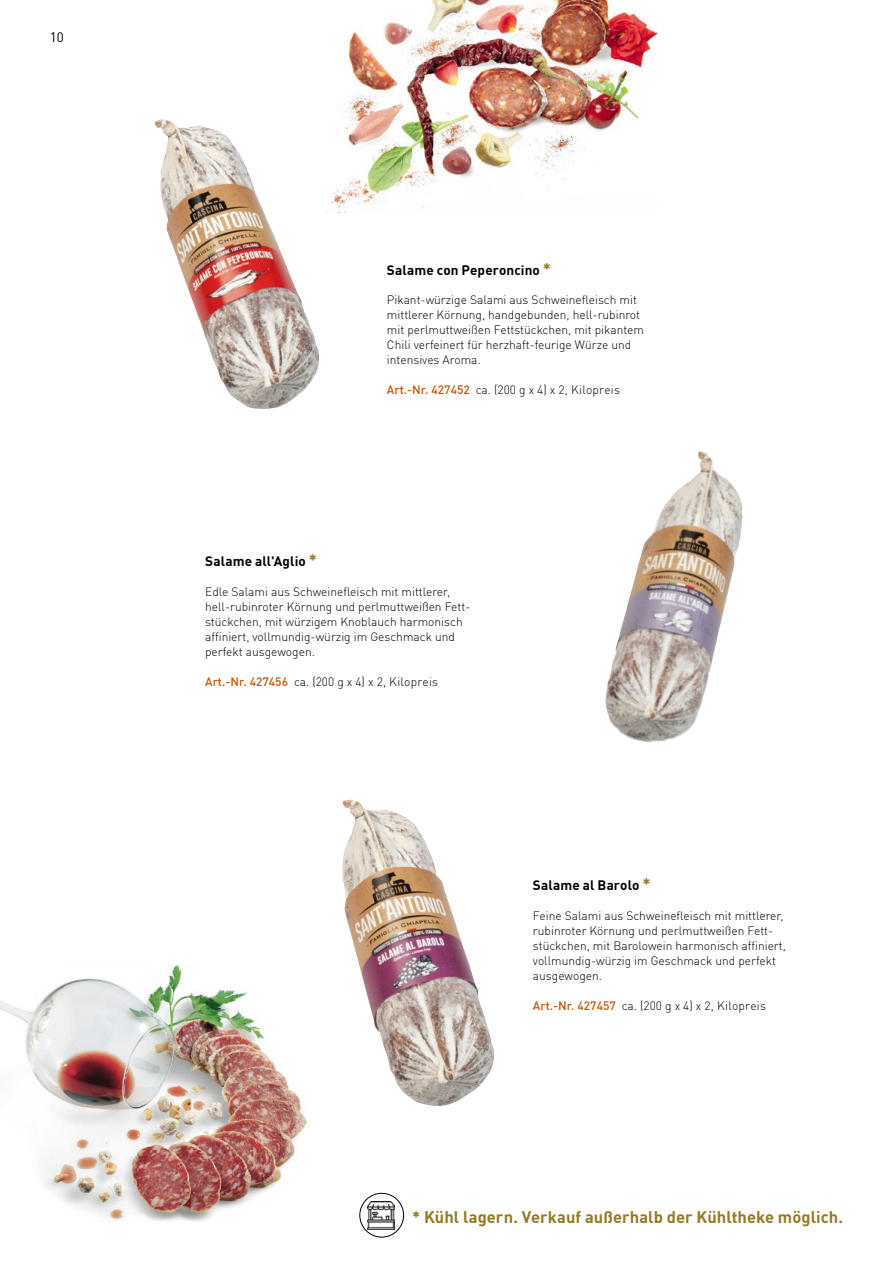
<style>
.page{position:relative;width:893px;height:1263px;background:#fff}
.page>*{position:absolute;margin:0;border:0;box-sizing:border-box;transform-origin:0 0}
.t1{font:700 16.5px "DIN Offc";letter-spacing:.005em;color:#927b23}
.t2{font:700 13.5px "DIN Offc";letter-spacing:.01em;color:#000}
.t3{font:13.5px "DIN Offc";color:#000}
.t4{font:300 12px/15px "DIN Offc";color:#000}
.s1{font-size:16.5px;color:#927b23}
.s2{font-weight:500;color:#c35504}
</style>
<div class="page">
<img style="left:154px;top:119px;width:165px;height:290px">
<img style="left:605px;top:452px;width:104px;height:291px">
<img style="left:342px;top:799px;width:152px;height:307px">
<img style="left:316px;top:0;width:343px;height:214px">
<img style="left:0;top:965px;width:308px;height:256px">
<svg style="left:360px;top:1193px;width:44px;height:44px"></svg>
<div style="left:359px;top:1193px;width:45px;height:44px;border:1px solid #000;border-radius:50%"></div>
<img style="left:368px;top:1202px;width:27px;height:27px">
<p class="t3" style="left:50px;top:29px;width:15px">10</p>
<p class="t2" style="left:387px;top:261px;width:166px">Salame con Peperoncino <span class="s1">*</span></p>
<p class="t4" style="left:387px;top:292px;width:259px">Pikant-würzige Salami aus Schweinefleisch mit mittlerer Körnung, handgebunden, hell-rubinrot mit perlmuttweißen Fettstückchen, mit pikantem Chili verfeinert für herzhaft-feurige Würze und intensives Aroma.</p>
<p class="t4" style="left:387px;top:382px;width:234px"><span class="s2">Art.-Nr. 427452</span> ca. (200 g x 4) x 2, Kilopreis</p>
<p class="t2" style="left:205px;top:553px;width:113px">Salame all'Aglio <span class="s1">*</span></p>
<p class="t4" style="left:205px;top:584px;width:267px">Edle Salami aus Schweinefleisch mit mittlerer, hell-rubinroter Körnung und perlmuttweißen Fett&shy;stückchen, mit würzigem Knoblauch harmonisch affiniert, vollmundig-würzig im Geschmack und perfekt ausgewogen.</p>
<p class="t4" style="left:205px;top:674px;width:234px"><span class="s2">Art.-Nr. 427456</span> ca. (200 g x 4) x 2, Kilopreis</p>
<p class="t2" style="left:533px;top:876px;width:119px">Salame al Barolo <span class="s1">*</span></p>
<p class="t4" style="left:533px;top:908px;width:254px">Feine Salami aus Schweinefleisch mit mittlerer, rubinroter Körnung und perlmuttweißen Fett&shy;stückchen, mit Barolowein harmonisch affiniert, vollmundig-würzig im Geschmack und perfekt ausgewogen.</p>
<p class="t4" style="left:533px;top:998px;width:234px"><span class="s2">Art.-Nr. 427457</span> ca. (200 g x 4) x 2, Kilopreis</p>
<h1 class="t1" style="left:412px;top:1206px;width:432px">* Kühl lagern. Verkauf außerhalb der Kühltheke möglich.</h1>
</div>
